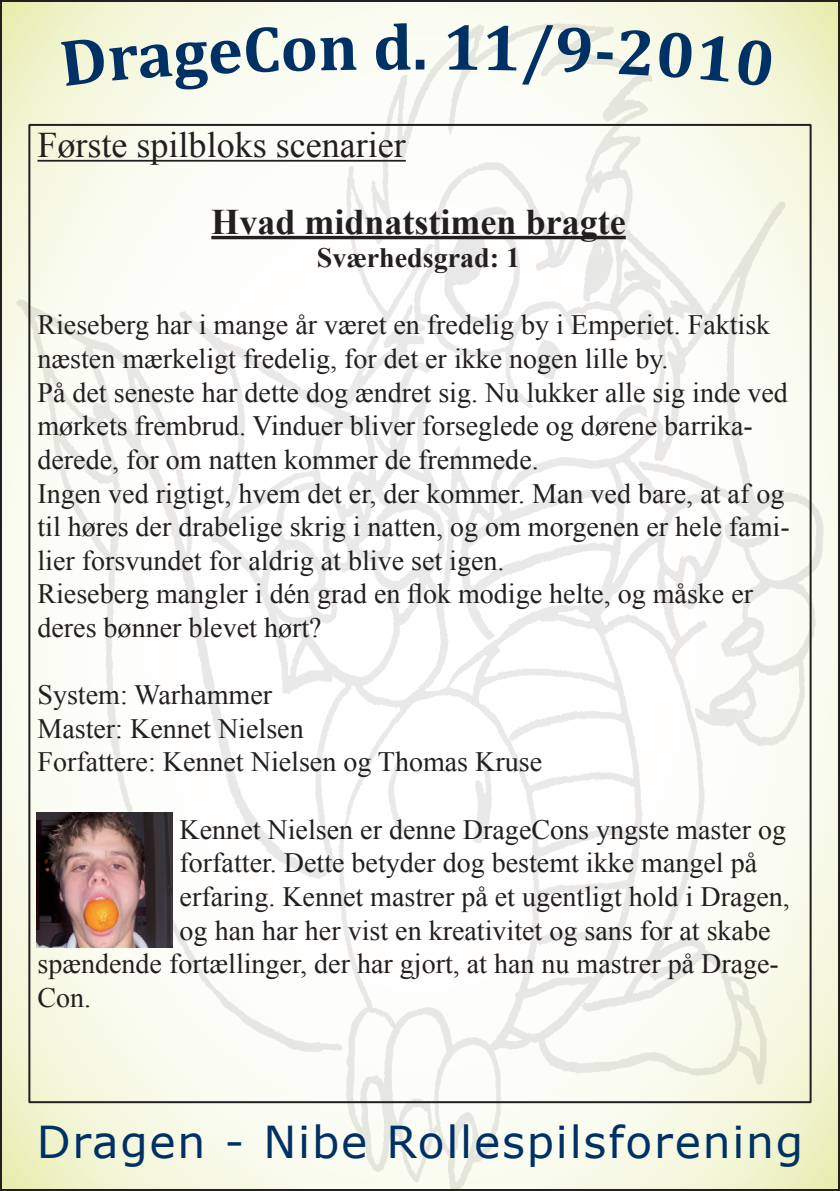
<style>
.page{position:relative;width:840px;height:1191px;background:#fff}
.page>*{position:absolute;margin:0;border:0;box-sizing:border-box;transform-origin:0 0}
.t1{font:700 66px "Cambria";color:#003165}
.t2{font:44px "Verdana";letter-spacing:.04em;color:#003165}
.t3{font:36px "Times New Roman";color:#231f20}
.t4{font:700 36px "Times New Roman";color:#231f20}
.t5{font:28px/33.6px "Times New Roman";color:#231f20}
.t6{font:700 28px "Times New Roman";color:#231f20}
</style>
<div class="page">
<img style="left:2px;top:0;width:837px;height:1191px">
<hr style="left:37px;top:160px;width:368px;height:2px;background:#231f20">
<hr style="left:211px;top:236px;width:414px;height:3px;background:#231f20">
<img style="left:36px;top:812px;width:136px;height:135px">
<svg style="left:61px;top:27px;width:295px;height:63px"></svg>
<svg style="left:447px;top:24px;width:165px;height:61px"></svg>
<svg style="left:618px;top:29px;width:33px;height:46px;background:#f4f6e6"></svg>
<div style="left:657px;top:32px;width:35px;height:47px;background:#f7f9e5"></div>
<svg style="left:698px;top:35px;width:75px;height:52px;background:#f3f6da"></svg>
<h1 class="t1" style="left:373px;top:7px;width:56px">d.</h1>
<p class="t3" style="left:37px;top:121px;width:369px">Første spilbloks scenarier</p>
<p class="t4" style="left:211px;top:197px;width:416px">Hvad midnatstimen bragte</p>
<p class="t6" style="left:317px;top:238px;width:204px">Sværhedsgrad: 1</p>
<p class="t5" style="left:37px;top:308px;width:753px">Rieseberg har i mange år været en fredelig by i Emperiet. Faktisk næsten mærkeligt fredelig, for det er ikke nogen lille by.<br>På det seneste har dette dog ændret sig. Nu lukker alle sig inde ved mørkets frembrud. Vinduer bliver forseglede og dørene barrika&shy;derede, for om natten kommer de fremmede.<br>Ingen ved rigtigt, hvem det er, der kommer. Man ved bare, at af og til høres der drabelige skrig i natten, og om morgenen er hele fami&shy;lier forsvundet for aldrig at blive set igen.<br>Rieseberg mangler i dén grad en flok modige helte, og måske er deres bønner blevet hørt?</p>
<p class="t5" style="left:37px;top:677px;width:506px">System: Warhammer<br>Master: Kennet Nielsen<br>Forfattere: Kennet Nielsen og Thomas Kruse</p>
<p class="t5" style="left:179px;top:812px;width:607px">Kennet Nielsen er denne DrageCons yngste master og</p>
<p class="t5" style="left:179px;top:845px;width:578px">forfatter. Dette betyder dog bestemt ikke mangel på</p>
<p class="t5" style="left:179px;top:879px;width:611px">erfaring. Kennet mastrer på et ugentligt hold i Dragen,</p>
<p class="t5" style="left:179px;top:913px;width:592px">og han har her vist en kreativitet og sans for at skabe</p>
<p class="t5" style="left:37px;top:946px;width:742px">spændende fortællinger, der har gjort, at han nu mastrer på Drage-</p>
<p class="t5" style="left:37px;top:980px;width:55px">Con.</p>
<h2 class="t2" style="left:37px;top:1114px;width:767px">Dragen - Nibe Rollespilsforening</h2>
</div>
